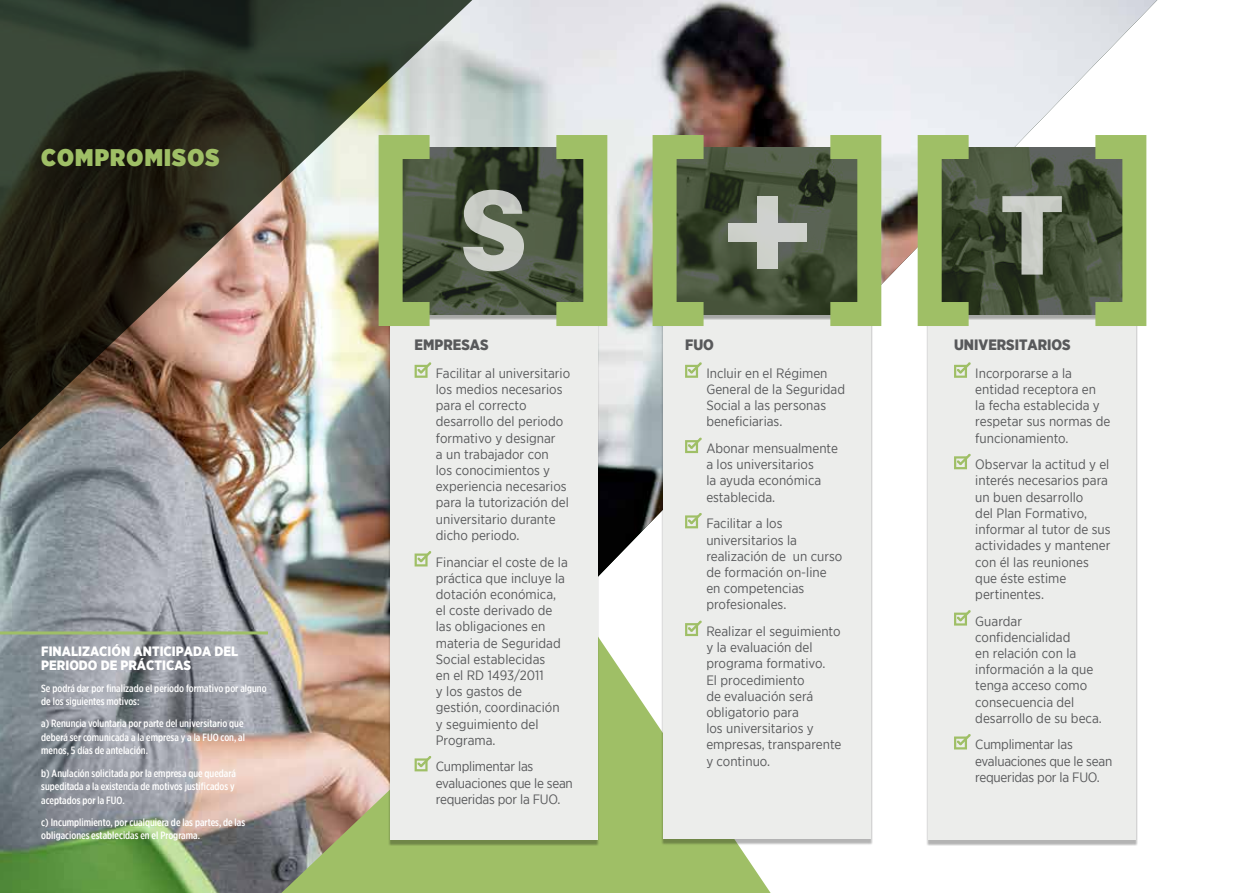
<style>
.page{position:relative;width:1259px;height:893px;background:#fff}
.page>*{position:absolute;margin:0;border:0;box-sizing:border-box;transform-origin:0 0}
.t1{font:900 24px "Gotham Narrow";letter-spacing:.05em;color:#9fbf66}
.t2{font:900 15px "Gotham Narrow";color:#58595b}
.t3{font:13.5px/16.2px "Gotham Narrow";color:#58595b}
.t4{font:13.5px/16.2px "Gotham Narrow";letter-spacing:-.02em;color:#58595b}
.t5{font:900 13.5px "Gotham Narrow";color:#fff}
.t6{font:500 10.5px/13.5px "Gotham X Narrow";color:#fff}
</style>
<div class="page">
<img style="left:0;top:0;width:1157px;height:893px">
<div style="left:926px;top:149px;width:212px;height:697px;background:#000;opacity:.3"></div>
<div style="left:928px;top:147px;width:208px;height:693px;background:#ecedeb"></div>
<img style="left:281px;top:609px;width:489px;height:284px">
<img style="left:0;top:0;width:503px;height:470px">
<svg style="left:954px;top:362px;width:16px;height:16px"></svg>
<svg style="left:954px;top:454px;width:16px;height:15px"></svg>
<svg style="left:954px;top:610px;width:16px;height:16px"></svg>
<svg style="left:954px;top:734px;width:16px;height:15px"></svg>
<hr style="left:0;top:631px;width:268px;height:3px;background:#9fbf66">
<div style="left:388px;top:149px;width:211px;height:697px;background:#000;opacity:.3"></div>
<div style="left:390px;top:147px;width:207px;height:693px;background:#ecedeb"></div>
<svg style="left:414px;top:362px;width:17px;height:16px"></svg>
<svg style="left:414px;top:551px;width:17px;height:15px"></svg>
<svg style="left:414px;top:756px;width:17px;height:15px"></svg>
<div style="left:661px;top:149px;width:212px;height:696px;background:#000;opacity:.3"></div>
<div style="left:663px;top:147px;width:207px;height:692px;background:#ecedeb"></div>
<svg style="left:685px;top:362px;width:17px;height:16px"></svg>
<svg style="left:685px;top:437px;width:17px;height:16px"></svg>
<svg style="left:685px;top:513px;width:17px;height:15px"></svg>
<svg style="left:685px;top:620px;width:17px;height:16px"></svg>
<svg style="left:403px;top:147px;width:179px;height:167px;background:#3e4835"></svg>
<svg style="left:677px;top:147px;width:179px;height:167px;background:#45503b"></svg>
<svg style="left:942px;top:147px;width:179px;height:167px;background:#424d39"></svg>
<svg style="left:463px;top:190px;width:61px;height:81px;background:#999f94"></svg>
<svg style="left:1002px;top:196px;width:60px;height:79px;background:#7c8475"></svg>
<div style="left:757px;top:196px;width:20px;height:73px;background:#ced1ca"></div>
<div style="left:728px;top:223px;width:78px;height:19px;background:#cfd1cd"></div>
<div style="left:378px;top:135px;width:63px;height:191px;border:24px solid #9fbf66"></div>
<div style="left:652px;top:135px;width:63px;height:191px;border:24px solid #9fbf66"></div>
<div style="left:917px;top:135px;width:63px;height:191px;border:24px solid #9fbf66"></div>
<div style="left:544px;top:135px;width:63px;height:191px;border:24px solid #9fbf66"></div>
<div style="left:818px;top:135px;width:63px;height:191px;border:24px solid #9fbf66"></div>
<div style="left:1083px;top:135px;width:63px;height:191px;border:24px solid #9fbf66"></div>
<h1 class="t1" style="left:41px;top:141px;width:138px">COMPROMISOS</h1>
<p class="t5" style="left:41px;top:643px;width:58px">FINALIZACIÓN</p>
<p class="t5" style="left:134px;top:643px;width:9px">ANTICIPADA</p>
<p class="t5" style="left:214px;top:643px;width:25px">DE L</p>
<p class="t5" style="left:41px;top:656px;width:9px">PERIODO</p>
<p class="t5" style="left:101px;top:656px;width:54px">DE PRÁCTICAS</p>
<p class="t6" style="left:41px;top:681px;width:227px">Se podrá dar por finalizado el periodo formativo por alguno de los siguientes motivos:</p>
<p class="t6" style="left:41px;top:717px;width:205px">a) Renuncia voluntaria por parte del universitario que deberá ser comunicada a la empresa y a la FUO con, al menos, 5 días de antelación.</p>
<p class="t6" style="left:41px;top:766px;width:196px">b) Anulación solicitada por la empresa que quedará supeditada a la existencia de motivos justificados y aceptados por la FUO.</p>
<p class="t6" style="left:41px;top:815px;width:205px">c) Incumplimiento, por cualquiera de las partes, de las obligaciones establecidas en el Programa.</p>
<p class="t2" style="left:414px;top:335px;width:75px">EMPRESAS</p>
<p class="t3" style="left:436px;top:365px;width:136px">Facilitar al universitario los medios necesarios para el correcto desarrollo del periodo formativo y designar<br>a un trabajador con<br>los conocimientos y experiencia necesarios para la tutorización del universitario durante dicho periodo.</p>
<p class="t3" style="left:436px;top:553px;width:133px">Financiar el coste de la práctica que incluye la dotación económica, el coste derivado de las obligaciones en materia de Seguridad<br>Social establecidas<br>en el RD 1493/2011<br>y los gastos de gestión, coordinación y seguimiento del<br>Programa.</p>
<p class="t4" style="left:436px;top:758px;width:138px">Cumplimentar las evaluaciones que le sean requeridas por la FUO.</p>
<p class="t2" style="left:685px;top:335px;width:19px">FUO</p>
<p class="t3" style="left:706px;top:365px;width:140px">Incluir en el Régimen<br>General de la Seguridad<br>Social a las personas beneficiarias.</p>
<p class="t3" style="left:706px;top:440px;width:133px">Abonar mensualmente a los universitarios<br>la ayuda económica establecida.</p>
<p class="t3" style="left:706px;top:515px;width:138px">Facilitar a los universitarios la realización de un curso de formación on-line en competencias profesionales.</p>
<p class="t3" style="left:706px;top:623px;width:137px">Realizar el seguimiento y la evaluación del programa formativo.<br>El procedimiento<br>de evaluación será obligatorio para<br>los universitarios y empresas, transparente y continuo.</p>
<p class="t2" style="left:954px;top:335px;width:118px">UNIVERSITARIOS</p>
<p class="t3" style="left:975px;top:365px;width:136px">Incorporarse a la entidad receptora en<br>la fecha establecida y respetar sus normas de funcionamiento.</p>
<p class="t3" style="left:975px;top:456px;width:137px">Observar la actitud y el interés necesarios para un buen desarrollo<br>del Plan Formativo, informar al tutor de sus actividades y mantener con él las reuniones que éste estime pertinentes.</p>
<p class="t3" style="left:975px;top:612px;width:128px">Guardar confidencialidad<br>en relación con la información a la que tenga acceso como consecuencia del desarrollo de su beca.</p>
<p class="t4" style="left:975px;top:736px;width:138px">Cumplimentar las evaluaciones que le sean requeridas por la FUO.</p>
</div>
